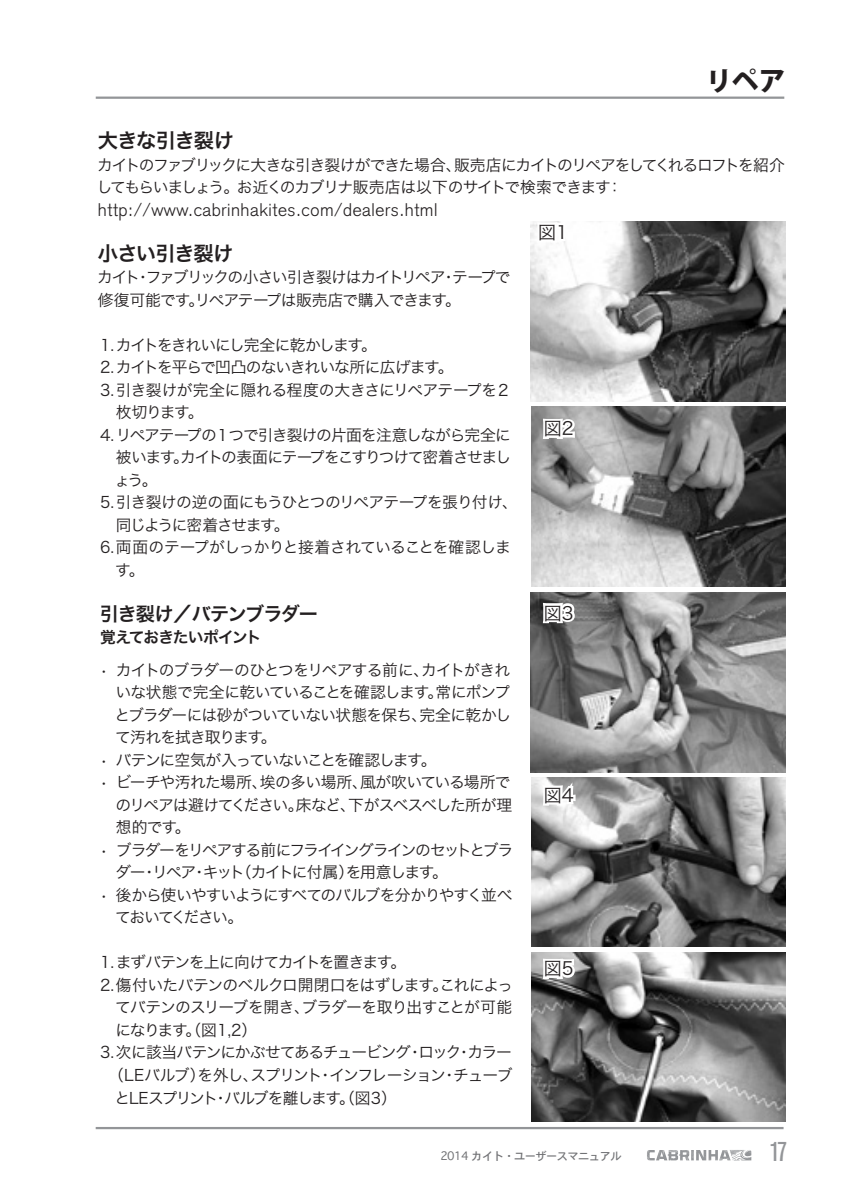
<style>
.page{position:relative;width:849px;height:1193px;background:#fff}
.page>*{position:absolute;margin:0;border:0;box-sizing:border-box;transform-origin:0 0}
.t1{font:800 27px "Koz Go Pro";color:#231f20}
.t2{font:condensed 27px "Akzidenz Grotesk BE";color:#939598}
.t3{font:20.25px "Hira Kaku Pro W6";letter-spacing:-.045em;color:#231f20}
.t4{font:19.12px "Hira Kaku Pro W6";letter-spacing:-.065em;color:#231f20}
.t5{font:300 18px "Akzidenz Grotesk";letter-spacing:.03em;color:#231f20}
.t6{font:18px "Hira Kaku Pro W3";color:#231f20}
.t7{font:15.75px/22.5px "Hira Kaku Pro W3";letter-spacing:-.07em;color:#231f20}
.t8{font:15.75px/22.5px "Hira Kaku Pro W3";letter-spacing:-.09em;color:#231f20}
.t9{font:15.75px/22.5px "Hira Kaku Pro W3";letter-spacing:-.035em;color:#231f20}
.t10{font:15.75px "Hira Kaku Pro W6";letter-spacing:-.06em;color:#231f20}
.t11{font:11.25px "Osaka";letter-spacing:-.05em;color:#717275}
</style>
<div class="page">
<hr style="left:96px;top:1127px;width:687px;height:2px;background:#939598">
<hr style="left:96px;top:97px;width:688px;height:2px;background:#939598">
<svg style="left:647px;top:1150px;width:104px;height:10px"></svg>
<img style="left:530px;top:221px;width:254px;height:181px">
<img style="left:531px;top:407px;width:253px;height:179px">
<img style="left:530px;top:592px;width:254px;height:181px">
<img style="left:531px;top:777px;width:254px;height:169px">
<img style="left:531px;top:952px;width:254px;height:169px">
<svg style="left:539px;top:416px;width:39px;height:25px"></svg>
<svg style="left:538px;top:600px;width:39px;height:25px"></svg>
<svg style="left:539px;top:777px;width:38px;height:31px"></svg>
<svg style="left:539px;top:956px;width:38px;height:106px;background:#7f7f7f"></svg>
<svg style="left:533px;top:221px;width:34px;height:24px"></svg>
<h1 class="t1" style="left:705px;top:63px;width:82px">リペア</h1>
<p class="t3" style="left:98px;top:122px;width:137px">大きな引き裂け</p>
<p class="t7" style="left:97px;top:152px;width:689px">カイトのファブリックに大きな引き裂けができた場合、販売店にカイトのリペアをしてくれるロフトを紹介してもらいましょう。お近くのカブリナ販売店は以下のサイトで検索できます：</p>
<p class="t5" style="left:98px;top:199px;width:341px">http://www.cabrinhakites.com/dealers.html</p>
<p class="t3" style="left:98px;top:235px;width:137px">小さい引き裂け</p>
<p class="t7" style="left:97px;top:265px;width:415px">カイト・ファブリックの小さい引き裂けはカイトリペア・テープで修復可能です。リペアテープは販売店で購入できます。</p>
<p class="t7" style="left:100px;top:332px;width:278px">1. カイトをきれいにし完全に乾かします。</p>
<p class="t7" style="left:100px;top:355px;width:355px">2. カイトを平らで凹凸のないきれいな所に広げます。</p>
<p class="t9" style="left:116px;top:377px;width:397px;text-indent:-16px">3. 引き裂けが完全に隠れる程度の大きさにリペアテープを２枚切ります。</p>
<p class="t7" style="left:114px;top:422px;width:398px;text-align:justify;text-indent:-14px">4. リペアテープの１つで引き裂けの片面を注意しながら完全に被います。カイトの表面にテープをこすりつけて密着させましょう。</p>
<p class="t7" style="left:116px;top:490px;width:403px;text-indent:-16px">5. 引き裂けの逆の面にもうひとつのリペアテープを張り付け、同じように密着させます。</p>
<p class="t9" style="left:115px;top:535px;width:397px;text-indent:-15px">6. 両面のテープがしっかりと接着されていることを確認します。</p>
<p class="t4" style="left:100px;top:596px;width:219px">引き裂け／バテンブラダー</p>
<p class="t10" style="left:100px;top:623px;width:163px">覚えておきたいポイント</p>
<p class="t7" style="left:114px;top:657px;width:398px;text-align:justify;text-indent:-14px">• カイトのブラダーのひとつをリペアする前に、カイトがきれいな状態で完全に乾いていることを確認します。常にポンプとブラダーには砂がついていない状態を保ち、完全に乾かして汚れを拭き取ります。</p>
<p class="t7" style="left:100px;top:747px;width:338px">• バテンに空気が入っていないことを確認します。</p>
<p class="t7" style="left:115px;top:770px;width:398px;text-align:justify;text-indent:-15px">• ビーチや汚れた場所、埃の多い場所、風が吹いている場所でのリペアは避けてください。床など、下がスベスベした所が理想的です。</p>
<p class="t8" style="left:115px;top:837px;width:399px;text-indent:-15px">• ブラダーをリペアする前にフライイングラインのセットとブラダー・リペア・キット（カイトに付属）を用意します。</p>
<p class="t7" style="left:115px;top:882px;width:398px;text-indent:-15px">• 後から使いやすいようにすべてのバルブを分かりやすく並べておいてください。</p>
<p class="t7" style="left:100px;top:950px;width:307px">1. まずバテンを上に向けてカイトを置きます。</p>
<p class="t7" style="left:115px;top:972px;width:399px;text-align:justify;text-indent:-15px">2. 傷付いたバテンのベルクロ開閉口をはずします。これによってバテンのスリーブを開き、ブラダーを取り出すことが可能になります。（図1,2）</p>
<p class="t7" style="left:100px;top:1040px;width:413px">3. 次に該当バテンにかぶせてあるチュービング・ロック・カラー</p>
<p class="t8" style="left:108px;top:1062px;width:406px">（LEバルブ）を外し、スプリント・インフレーション・チューブ</p>
<p class="t7" style="left:114px;top:1085px;width:284px">とLEスプリント・バルブを離します。（図3）</p>
<p class="t6" style="left:538px;top:216px;width:31px">図1</p>
<p class="t6" style="left:543px;top:412px;width:31px">図2</p>
<p class="t6" style="left:543px;top:597px;width:31px">図3</p>
<p class="t6" style="left:543px;top:779px;width:31px">図4</p>
<p class="t6" style="left:543px;top:952px;width:31px">図5</p>
<p class="t11" style="left:440px;top:1148px;width:183px">2014 カイト・ユーザースマニュアル</p>
<h1 class="t2" style="left:769px;top:1136px;width:19px">17</h1>
</div>
